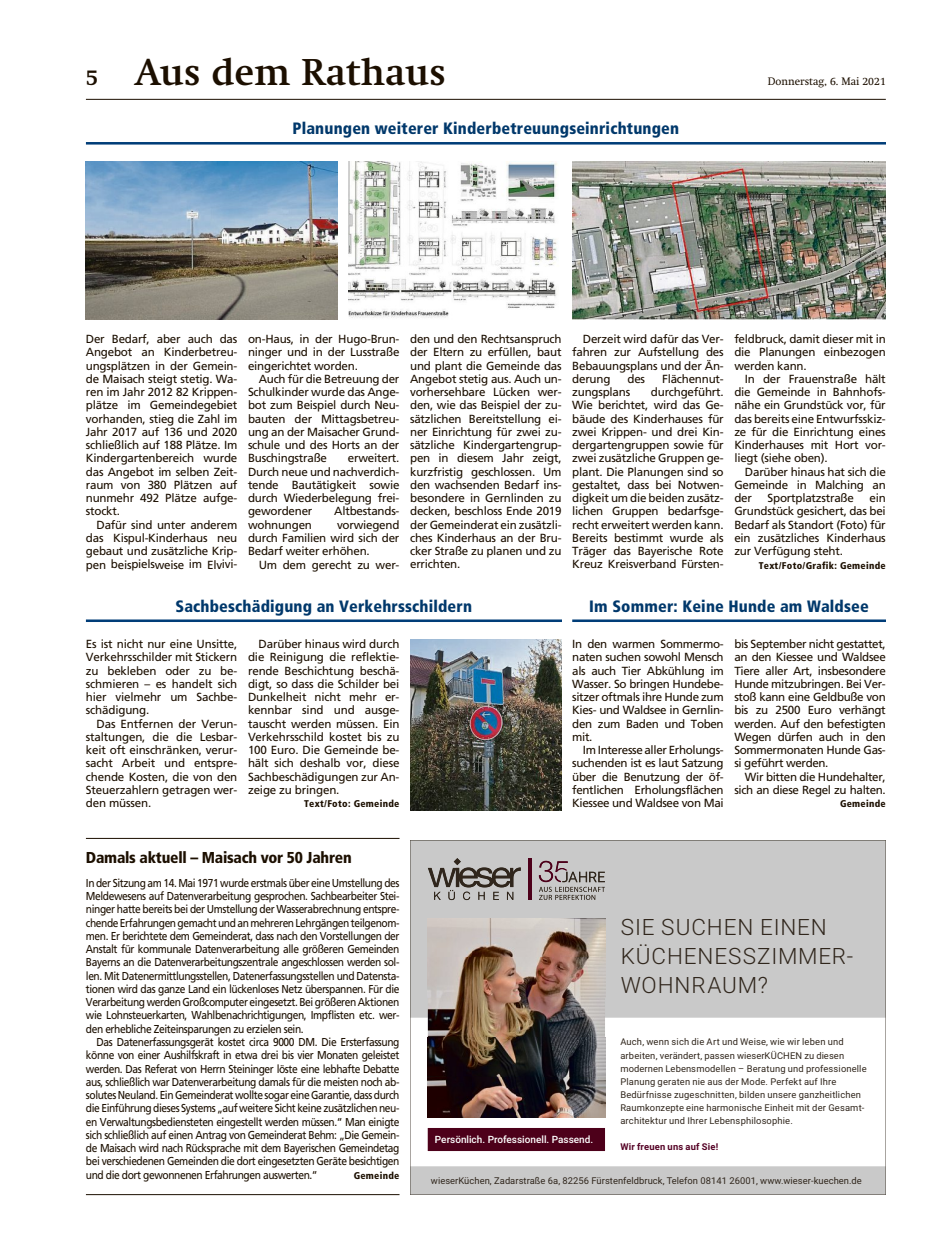
<style>
.page{position:relative;width:939px;height:1248px;background:#fff}
.page>*{position:absolute;margin:0;border:0;box-sizing:border-box;transform-origin:0 0}
.t1{font:700 36.62px "Swift";letter-spacing:.01em;color:#1c0f00}
.t2{font:300 22.5px/28.8px "Roboto";letter-spacing:.04em;color:#30261c}
.t3{font:900 condensed 16.38px "Frutiger";letter-spacing:.01em;color:#00386b}
.t4{font:900 condensed 15.75px "Frutiger";letter-spacing:-.015em;color:#1c0f00}
.t5{font:11.75px/13.2px "Frutiger";letter-spacing:-.02em;color:#1c0f00;text-align:justify}
.t6{font:11.5px/13.2px "Frutiger";letter-spacing:-.04em;color:#1c0f00;text-align:justify;scale:.89 1}
.t7{font:10.75px "Swift";color:#1c0f00}
.t8{font:500 10px "Roboto";color:#fff}
.t9{font:900 condensed 9.75px "Frutiger";letter-spacing:.03em;color:#1c0f00}
.t10{font:9.38px/13.1px "Roboto";letter-spacing:.015em;color:#30261c}
.t11{font:700 9.38px "Roboto";letter-spacing:.02em;color:#540024}
.s1{font-size:21.5px}
</style>
<div class="page">
<hr style="left:86px;top:99px;width:800px;height:1px;background:#1c0f00">
<hr style="left:86px;top:1194px;width:314px;height:1px;background:#1c0f00">
<hr style="left:86px;top:838px;width:314px;height:1px;background:#1c0f00">
<hr style="left:86px;top:142px;width:800px;height:2px;background:#003d78">
<img style="left:572px;top:162px;width:314px;height:157px">
<img style="left:86px;top:162px;width:252px;height:157px">
<img style="left:348px;top:162px;width:209px;height:156px">
<hr style="left:86px;top:619px;width:476px;height:3px;background:#003d78">
<hr style="left:572px;top:619px;width:314px;height:3px;background:#003d78">
<img style="left:410px;top:639px;width:152px;height:171px">
<svg style="left:410px;top:840px;width:476px;height:354px;fill:#c9c9c9"></svg>
<h1 class="t1" style="left:86px;top:51px;width:362px"><span class="s1">5</span> Aus dem Rathaus</h1>
<h3 class="t3" style="left:293px;top:123px;width:388px">Planungen weiterer Kinderbetreuungseinrichtungen</h3>
<p class="t7" style="left:768px;top:77px;width:119px">Donnerstag, 6. Mai 2021</p>
<p class="t5" style="left:86px;top:333px;width:153px">Der Bedarf, aber auch das Angebot an Kinderbetreu&shy;ungsplätzen in der Gemein&shy;de Maisach steigt stetig. Wa&shy;ren im Jahr 2012 82 Krippen&shy;plätze im Gemeindegebiet vorhanden, stieg die Zahl im Jahr 2017 auf 136 und 2020 schließlich auf 188 Plätze. Im Kindergartenbereich wurde das Angebot im selben Zeit&shy;raum von 380 Plätzen auf nunmehr 492 Plätze aufge&shy;stockt.</p>
<p class="t5" style="left:86px;top:519px;width:153px;text-indent:11px">Dafür sind unter anderem das Kispul-Kinderhaus neu gebaut und zusätzliche Krip&shy;pen beispielsweise im Elvivi-</p>
<p class="t5" style="left:248px;top:333px;width:153px">on-Haus, in der Hugo-Brun&shy;ninger und in der Lusstraße eingerichtet worden.</p>
<p class="t5" style="left:248px;top:373px;width:153px;text-indent:11px">Auch für die Betreuung der Schulkinder wurde das Ange&shy;bot zum Beispiel durch Neu&shy;bauten der Mittagsbetreu&shy;ung an der Maisacher Grund&shy;schule und des Horts an der Buschingstraße</p>
<p class="t5" style="left:248px;top:453px;width:153px;text-indent:100px">erweitert.<br>Durch neue und nachverdich&shy;tende Bautätigkeit sowie durch Wiederbelegung frei&shy;gewordener</p>
<p class="t5" style="left:334px;top:506px;width:67px">Altbestands-</p>
<p class="t5" style="left:248px;top:519px;width:65px">wohnungen</p>
<p class="t5" style="left:248px;top:519px;width:153px;text-indent:89px">vorwiegend durch Familien wird sich der Bedarf weiter erhöhen.</p>
<p class="t5" style="left:259px;top:559px;width:142px">Um dem gerecht zu wer-</p>
<p class="t5" style="left:410px;top:333px;width:153px">den und den Rechtsanspruch der Eltern zu erfüllen, baut und plant die Gemeinde das Angebot stetig aus. Auch un&shy;vorhersehbare Lücken wer&shy;den, wie das Beispiel der zu&shy;sätzlichen Bereitstellung ei&shy;ner Einrichtung für zwei zu&shy;sätzliche Kindergartengrup&shy;pen in diesem Jahr zeigt, kurzfristig geschlossen. Um den wachsenden Bedarf ins&shy;besondere in Gernlinden zu decken, beschloss Ende 2019 der Gemeinderat ein zusätzli&shy;ches Kinderhaus an der Bru&shy;cker Straße zu planen und zu errichten.</p>
<p class="t5" style="left:572px;top:333px;width:153px;text-indent:11px">Derzeit wird dafür das Ver&shy;fahren zur Aufstellung des Bebauungsplans und der Än&shy;derung</p>
<p class="t5" style="left:627px;top:373px;width:19px">des</p>
<p class="t5" style="left:662px;top:373px;width:63px">Flächennut-</p>
<p class="t5" style="left:572px;top:386px;width:59px">zungsplans</p>
<p class="t5" style="left:572px;top:386px;width:153px;text-indent:79px">durchgeführt.<br>Wie berichtet, wird das Ge&shy;bäude des Kinderhauses für zwei Krippen- und drei Kin&shy;dergartengruppen sowie für zwei zusätzliche Gruppen ge&shy;plant. Die Planungen sind so gestaltet, dass bei Notwen&shy;digkeit um die beiden zusätz&shy;lichen Gruppen bedarfsge&shy;recht erweitert werden kann.<br>Bereits bestimmt wurde als Träger das Bayerische Rote Kreuz Kreisverband Fürsten-</p>
<p class="t5" style="left:734px;top:333px;width:153px">feldbruck, damit dieser mit in die Planungen einbezogen werden kann.</p>
<p class="t5" style="left:734px;top:373px;width:153px;text-indent:11px">In der Frauenstraße hält die Gemeinde in Bahnhofs&shy;nähe ein Grundstück vor, für das bereits eine Entwurfsskiz&shy;ze für die Einrichtung eines Kinderhauses mit Hort vor&shy;liegt (siehe oben).</p>
<p class="t5" style="left:734px;top:466px;width:153px;text-indent:11px">Darüber hinaus hat sich die Gemeinde in Malching an der</p>
<p class="t5" style="left:768px;top:492px;width:88px">Sportplatzstraße</p>
<p class="t5" style="left:734px;top:492px;width:153px;text-indent:135px">ein Grundstück gesichert, das bei Bedarf als Standort (Foto) für ein zusätzliches Kinderhaus zur Verfügung steht.</p>
<p class="t9" style="left:759px;top:561px;width:129px">Text/Foto/Grafik: Gemeinde</p>
<h3 class="t3" style="left:175px;top:600px;width:298px">Sachbeschädigung an Verkehrsschildern</h3>
<h3 class="t3" style="left:589px;top:600px;width:281px">Im Sommer: Keine Hunde am Waldsee</h3>
<p class="t5" style="left:248px;top:638px;width:153px;text-indent:11px">Darüber hinaus wird durch die Reinigung die reflektie&shy;rende Beschichtung beschä&shy;digt, so dass die Schilder bei Dunkelheit nicht mehr er&shy;kennbar sind und ausge&shy;tauscht werden müssen. Ein Verkehrsschild kostet bis zu 100 Euro. Die Gemeinde be&shy;hält sich deshalb vor, diese Sachbeschädigungen zur An&shy;zeige zu bringen.</p>
<p class="t9" style="left:304px;top:800px;width:97px">Text/Foto: Gemeinde</p>
<p class="t5" style="left:86px;top:638px;width:153px">Es ist nicht nur eine Unsitte, Verkehrsschilder mit Stickern zu bekleben oder zu be&shy;schmieren – es handelt sich hier vielmehr um Sachbe&shy;schädigung.</p>
<p class="t5" style="left:86px;top:718px;width:153px;text-indent:11px">Das Entfernen der Verun&shy;staltungen, die die Lesbar&shy;keit oft einschränken, verur&shy;sacht Arbeit und entspre&shy;chende Kosten, die von den Steuerzahlern getragen wer&shy;den müssen.</p>
<p class="t5" style="left:572px;top:638px;width:153px">In den warmen Sommermo&shy;naten suchen sowohl Mensch als auch Tier Abkühlung im Wasser. So bringen Hundebe&shy;sitzer oftmals ihre Hunde zum Kies- und Waldsee in Gernlin&shy;den zum Baden und Toben mit.</p>
<p class="t5" style="left:572px;top:744px;width:153px;text-indent:11px">Im Interesse aller Erholungs&shy;suchenden ist es laut Satzung über die Benutzung der öf&shy;fentlichen Erholungsflächen Kiessee und Waldsee von Mai</p>
<p class="t5" style="left:734px;top:638px;width:153px">bis September nicht gestattet, an den Kiessee und Waldsee Tiere aller Art, insbesondere Hunde mitzubringen. Bei Ver&shy;stoß kann eine Geldbuße von bis zu 2500 Euro verhängt werden. Auf den befestigten Wegen dürfen auch in den Sommermonaten Hunde Gas&shy;si geführt werden.</p>
<p class="t5" style="left:734px;top:771px;width:153px;text-align:right">Wir bitten die Hundehalter, sich an diese Regel zu halten.</p>
<p class="t9" style="left:840px;top:800px;width:47px">Gemeinde</p>
<h3 class="t4" style="left:86px;top:852px;width:267px">Damals aktuell – Maisach vor 50 Jahren</h3>
<p class="t6" style="left:86px;top:877px;width:354px">In der Sitzung am 14. Mai 1971 wurde erstmals über eine Umstellung des Meldewesens auf Datenverarbeitung gesprochen. Sachbearbeiter Stei&shy;ninger hatte bereits bei der Umstellung der Wasserabrechnung entspre&shy;chende Erfahrungen gemacht und an mehreren Lehrgängen teilgenom&shy;men. Er berichtete dem Gemeinderat, dass nach den Vorstellungen der Anstalt für kommunale Datenverarbeitung alle größeren Gemeinden Bayerns an die Datenverarbeitungszentrale angeschlossen werden sol&shy;len. Mit Datenermittlungsstellen, Datenerfassungsstellen und Datensta&shy;tionen wird das ganze Land ein lückenloses Netz überspannen. Für die Verarbeitung werden Großcomputer eingesetzt. Bei größeren Aktionen wie Lohnsteuerkarten, Wahlbenachrichtigungen, Impflisten etc. wer&shy;den erhebliche Zeiteinsparungen zu erzielen sein.</p>
<p class="t6" style="left:86px;top:1036px;width:354px;text-indent:11px">Das Datenerfassungsgerät kostet circa 9000 DM. Die Ersterfassung könne von einer Aushilfskraft in etwa drei bis vier Monaten geleistet werden. Das Referat von Herrn Steininger löste eine lebhafte Debatte aus, schließlich war Datenverarbeitung damals für die meisten noch ab&shy;solutes Neuland. Ein Gemeinderat wollte sogar eine Garantie, dass durch die Einführung dieses Systems „auf weitere Sicht keine zusätzlichen neu&shy;en Verwaltungsbediensteten eingestellt werden müssen.“ Man einigte sich schließlich auf einen Antrag von Gemeinderat Behm: „Die Gemein&shy;de Maisach wird nach Rücksprache mit dem Bayerischen Gemeindetag bei verschiedenen Gemeinden die dort eingesetzten Geräte besichtigen und die dort gewonnenen Erfahrungen auswerten.“</p>
<p class="t9" style="left:354px;top:1171px;width:47px">Gemeinde</p>
<h2 class="t2" style="left:621px;top:912px;width:234px">SIE SUCHEN EINEN<br>KÜCHENESSZIMMER-<br>WOHNRAUM?</h2>
<p class="t10" style="left:620px;top:1036px;width:248px">Auch, wenn sich die Art und Weise, wie wir leben und arbeiten, verändert, passen wieserKÜCHEN zu diesen modernen Lebensmodellen – Beratung und professionelle Planung geraten nie aus der Mode. Perfekt auf Ihre Bedürfnisse zugeschnitten, bilden unsere ganzheitlichen Raumkonzepte eine harmonische Einheit mit der Gesamt&shy;architektur und Ihrer Lebensphilosophie.</p>
<p class="t11" style="left:620px;top:1143px;width:99px">Wir freuen uns auf Sie!</p>
<p class="t10" style="left:431px;top:1175px;width:432px">wieserKüchen, Zadarstraße 6a, 82256 Fürstenfeldbruck, Telefon 08141 26001, www.wieser-kuechen.de</p>
<p class="t8" style="left:435px;top:1133px;width:160px">Persönlich. Professionell. Passend.</p>
</div>
